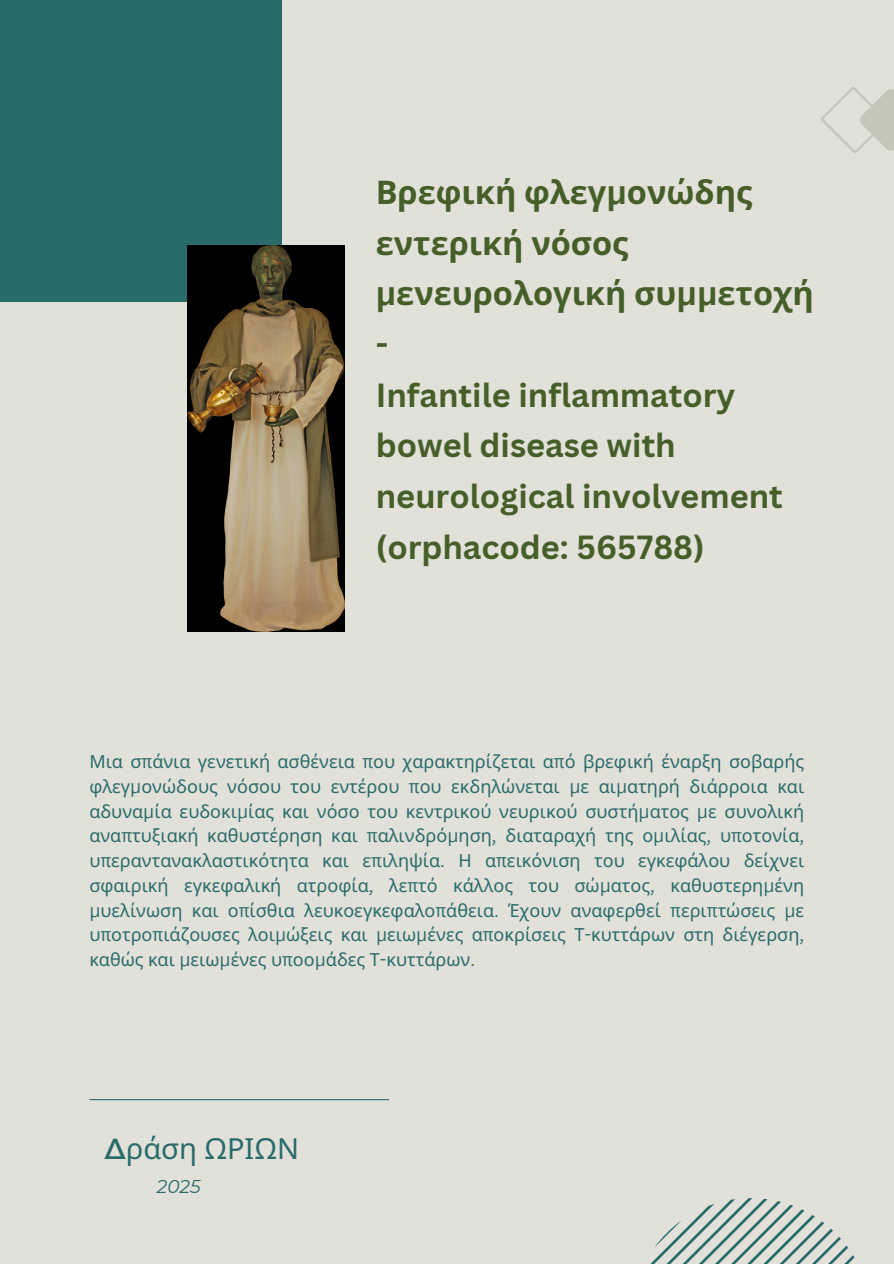
<style>
.page{position:relative;width:894px;height:1264px;background:#fff}
.page>*{position:absolute;margin:0;border:0;box-sizing:border-box;transform-origin:0 0}
.t1{font:700 32.55px/50.7px "Canva Sans";color:#465e28}
.t2{font:28.95px "Noto Sans";color:#296b6b}
.t3{font:italic 18.6px "Montserrat";color:#296b6b}
.t4{font:18px/24.8px "Noto Sans";color:#296b6b;text-align:justify}
.s1{font-family:"Noto Sans"}
.s2{font-family:"Canva Sans"}
.s3{font-family:"Montserrat"}
</style>
<div class="page">
<div style="left:0;top:0;width:893px;height:1263px;background:#e1e0d9"></div>
<div style="left:0;top:0;width:281px;height:302px;background:#296b6b"></div>
<hr style="left:89px;top:1099px;width:300px;height:1px;background:#296b6b">
<svg style="left:821px;top:87px;width:72px;height:66px"></svg>
<svg style="left:651px;top:1198px;width:204px;height:65px"></svg>
<img style="left:188px;top:245px;width:156px;height:386px">
<p class="t1" style="left:375px;top:166px;width:439px"><span class="s1">Βρεφική φλεγ</span>μ<span class="s1">ονώδης εντερική νόσος </span>μ<span class="s1">ενευρολογική συ</span>μμ<span class="s1">ετοχή </span>-<br>Infantile inflammatory bowel disease with neurological involvement (orphacode: 565788)</p>
<p class="t4" style="left:89px;top:748px;width:716px">Μια σ<span class="s2">π</span>άνια γενετική ασθένεια <span class="s2">π</span>ου χαρακτηρίζεται α<span class="s2">π</span>ό βρεφική έναρξη σοβαρής φλεγ<span class="s2">μ</span>ονώδους νόσου του εντέρου <span class="s2">π</span>ου εκδηλώνεται <span class="s2">μ</span>ε αι<span class="s2">μ</span>ατηρή διάρροια και αδυνα<span class="s2">μ</span>ία ευδοκι<span class="s2">μ</span>ίας και νόσο του κεντρικού νευρικού συστή<span class="s2">μ</span>ατος <span class="s2">μ</span>ε συνολική ανα<span class="s2">π</span>τυξιακή καθυστέρηση και <span class="s2">π</span>αλινδρό<span class="s2">μ</span>ηση<span class="s2">,</span> διαταραχή της ο<span class="s2">μ</span>ιλίας<span class="s2">,</span> υ<span class="s2">π</span>οτονία<span class="s2">, </span>υ<span class="s2">π</span>εραντανακλαστικότητα και ε<span class="s2">π</span>ιληψία<span class="s2">.</span> Η α<span class="s2">π</span>εικόνιση του εγκεφάλου δείχνει σφαιρική εγκεφαλική ατροφία<span class="s2">,</span> λε<span class="s2">π</span>τό κάλλος του σώ<span class="s2">μ</span>ατος<span class="s2">,</span> καθυστερη<span class="s2">μ</span>ένη <span class="s2">μ</span>υελίνωση και ο<span class="s2">π</span>ίσθια λευκοεγκεφαλο<span class="s2">π</span>άθεια<span class="s2">.</span> Έχουν αναφερθεί <span class="s2">π</span>ερι<span class="s2">π</span>τώσεις <span class="s2">μ</span>ε υ<span class="s2">π</span>οτρο<span class="s2">π</span>ιάζουσες λοι<span class="s2">μ</span>ώξεις και <span class="s2">μ</span>ειω<span class="s2">μ</span>ένες α<span class="s2">π</span>οκρίσεις Τ<span class="s2">-</span>κυττάρων στη διέγερση<span class="s2">, </span>καθώς και <span class="s2">μ</span>ειω<span class="s2">μ</span>ένες υ<span class="s2">π</span>οο<span class="s2">μ</span>άδες Τ<span class="s2">-</span>κυττάρων<span class="s2">.</span></p>
<h1 class="t2" style="left:104px;top:1128px;width:196px"><span class="s3">Δ</span>ράση ΩΡΙΩΝ</h1>
<p class="t3" style="left:157px;top:1175px;width:45px">2025</p>
</div>
